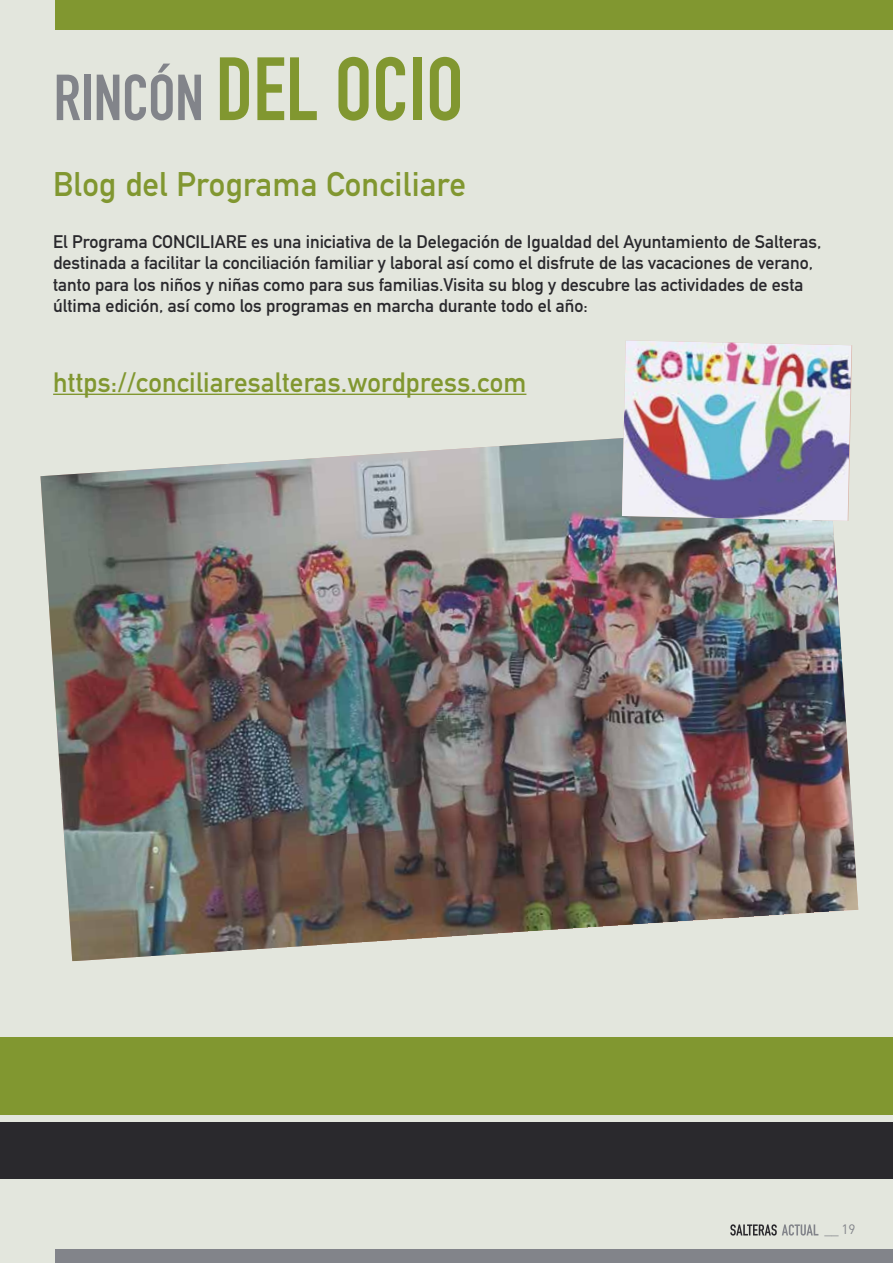
<style>
.page{position:relative;width:893px;height:1263px;background:#e3e6dd}
.page>*{position:absolute;margin:0;border:0;box-sizing:border-box;transform-origin:0 0}
.t1{font:88.05px "DIN Engschrift";color:#819730}
.t2{font:63.9px "DIN Engschrift";color:#82848a}
.t3{font:33.6px "DIN Mittelschrift";letter-spacing:.01em;color:#819730}
.t4{font:27.6px "DIN Mittelschrift";letter-spacing:.01em;color:#819730}
.t5{font:18px/21.6px "DIN Mittelschrift";color:#2a292d}
.t6{font:13.5px "DIN";color:#82848a}
</style>
<div class="page">
<div style="left:0;top:1037px;width:893px;height:78px;background:#819730"></div>
<hr style="left:53px;top:394px;width:473px;height:1px;background:#819730">
<div style="left:0;top:1122px;width:893px;height:56px;background:#2a292d"></div>
<div style="left:55px;top:0;width:838px;height:29px;background:#819730"></div>
<div style="left:55px;top:1249px;width:838px;height:14px;background:#82848a"></div>
<svg style="left:730px;top:1224px;width:88px;height:11px"></svg>
<img style="left:40px;top:438px;width:818px;height:523px">
<img style="left:622px;top:341px;width:229px;height:180px">
<h2 class="t2" style="left:54px;top:60px;width:26px">RINCÓN</h2>
<h1 class="t1" style="left:216px;top:38px;width:151px">DE L OCIO</h1>
<h3 class="t3" style="left:53px;top:164px;width:414px">Blog del Programa Conciliare</h3>
<p class="t5" style="left:53px;top:231px;width:770px">El Programa CONCILIARE es una iniciativa de la Delegación de Igualdad del Ayuntamiento de Salteras, destinada a facilitar la conciliación familiar y laboral así como el disfrute de las vacaciones de verano, tanto para los niños y niñas como para sus familias.Visita su blog y descubre las actividades de esta última edición, así como los programas en marcha durante todo el año:</p>
<h3 class="t4" style="left:53px;top:366px;width:475px">https://conciliaresalteras.wordpress.com</h3>
<p class="t6" style="left:824px;top:1220px;width:32px">__ 19</p>
</div>
